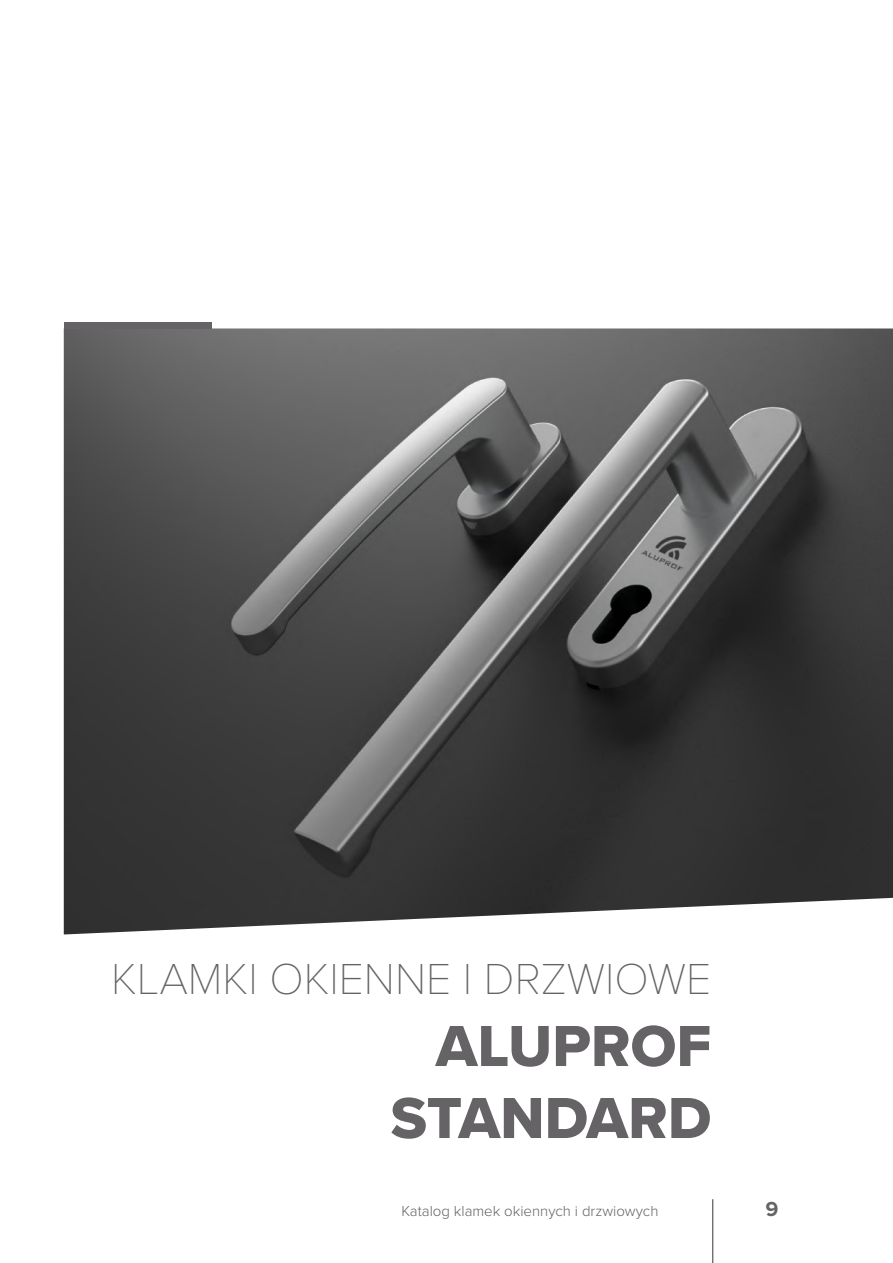
<style>
.page{position:relative;width:893px;height:1263px;background:#fff}
.page>*{position:absolute;margin:0;border:0;box-sizing:border-box;transform-origin:0 0}
.t1{font:60px/72px "Proxima Nova Extrabld";color:#656365;text-align:right}
.t2{font:100 45px "Proxima Nova T";color:#656365}
.t3{font:700 21px "Proxima Nova";color:#656365}
.t4{font:300 15px "Proxima Nova";color:#656365}
</style>
<div class="page">
<hr style="left:712px;top:1199px;width:1px;height:64px;background:#4e4b4c">
<img style="left:64px;top:328px;width:829px;height:606px">
<div style="left:64px;top:322px;width:148px;height:6px;background:#656365"></div>
<h2 class="t2" style="left:111px;top:945px;width:602px">KLAMKI OKIENNE I DRZWIOWE</h2>
<h1 class="t1" style="left:391px;top:1009px;width:322px">ALUPROF<br>STANDARD</h1>
<p class="t4" style="left:401px;top:1199px;width:259px">Katalog klamek okiennych i drzwiowych</p>
<h3 class="t3" style="left:765px;top:1193px;width:15px">9</h3>
</div>
